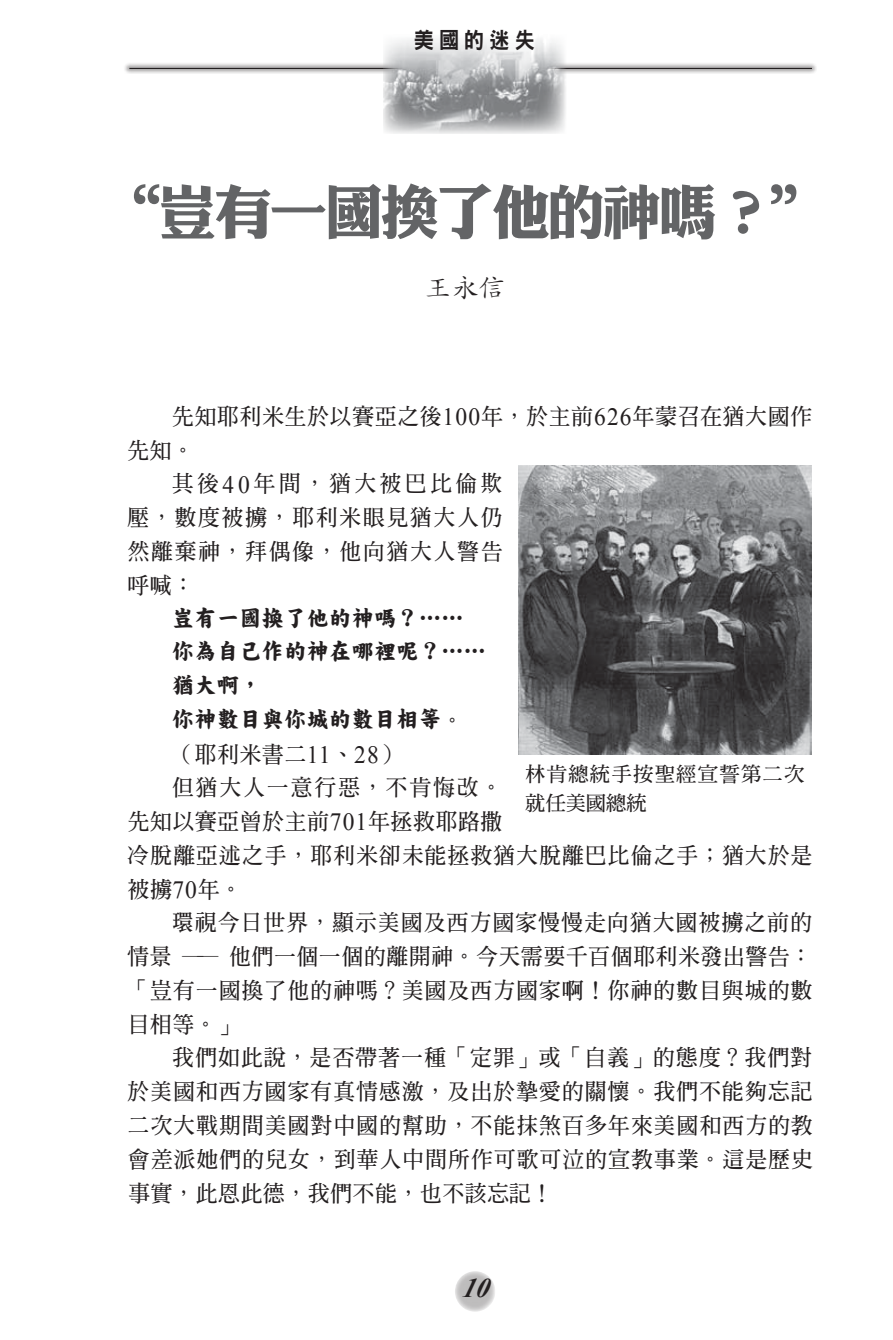
<style>
.page{position:relative;width:893px;height:1340px;background:#fff}
.page>*{position:absolute;margin:0;border:0;box-sizing:border-box;transform-origin:0 0}
.t1{font:58.5px "DF Li King Hei Std W8";letter-spacing:-.05em;color:#636466}
.t2{font:27px "DF Kai Shu Std W3";color:#231f20}
.t3{font:italic 700 27px "Times New Roman";color:#231f20}
.t4{font:22.5px "DF Ming Bd HK BF";letter-spacing:.07em;color:#231f20;scale:.95 1}
.t5{font:22.5px "DF Ming Bd HK BF";letter-spacing:.05em;color:#231f20;scale:.95 1}
.t6{font:22.5px/33.8px "DF Kai Shu Std W14";letter-spacing:.05em;color:#231f20;scale:.95 1}
.t7{font:22.5px "DF Ming Bd HK BF";letter-spacing:.1em;color:#231f20;scale:.95 1}
.t8{font:22.5px "DF Ming Bd HK BF";letter-spacing:.18em;color:#231f20;scale:.95 1}
.t9{font:22.5px "DF Ming Bd HK BF";letter-spacing:.11em;color:#231f20;scale:.95 1}
.t10{font:22.5px "DF Hei Std W9";letter-spacing:.245em;color:#231f20;scale:.9 1}
.t11{font:20.25px/29.2px "DF Ming Bd HK BF";letter-spacing:.065em;color:#231f20}
.s1{font-family:"Times New Roman";font-size:24.75px}
.s2{font-family:"DF Ming Bd HK BF"}
</style>
<div class="page">
<svg style="left:455px;top:1271px;width:40px;height:40px"></svg>
<div style="left:122px;top:61px;width:694px;height:12px;background:#231f20;opacity:.4"></div>
<hr style="left:129px;top:68px;width:683px;height:1px;background:#231f20">
<img style="left:383px;top:39px;width:183px;height:95px">
<img style="left:519px;top:466px;width:293px;height:288px">
<p class="t10" style="left:414px;top:28px;width:136px">美國的迷失</p>
<h1 class="t1" style="left:102px;top:180px;width:727px">“豈有一國換了他的神嗎？＂</h1>
<p class="t2" style="left:425px;top:272px;width:82px">王永信</p>
<p class="t4" style="left:172px;top:405px;width:675px">先知耶利米生於以賽亞之後<span class="s1">100</span>年，於主前<span class="s1">626</span>年蒙召在猶大國作</p>
<p class="t4" style="left:128px;top:438px;width:71px">先知。</p>
<p class="t8" style="left:172px;top:472px;width:349px">其後<span class="s1">40</span>年間，猶大被巴比倫欺</p>
<p class="t7" style="left:128px;top:506px;width:396px">壓，數度被擄，耶利米眼見猶大人仍</p>
<p class="t7" style="left:128px;top:540px;width:396px">然離棄神，拜偶像，他向猶大人警告</p>
<p class="t4" style="left:128px;top:573px;width:71px">呼喊：</p>
<p class="t6" style="left:172px;top:600px;width:331px">豈有一國換了他的神嗎？……你為自己作的神在哪裡呢？……猶大啊，<br>你神數目與你城的數目相等<span class="s2">。</span></p>
<p class="t4" style="left:172px;top:742px;width:242px">（耶利米書二<span class="s1">11</span>、<span class="s1">28</span>）</p>
<p class="t9" style="left:172px;top:776px;width:349px">但猶大人一意行惡，不肯悔改。</p>
<p class="t5" style="left:128px;top:810px;width:396px">先知以賽亞曾於主前<span class="s1">701</span>年拯救耶路撒</p>
<p class="t4" style="left:128px;top:843px;width:722px">冷脫離亞述之手，耶利米卻未能拯救猶大脫離巴比倫之手；猶大於是</p>
<p class="t4" style="left:128px;top:877px;width:122px">被擄<span class="s1">70</span>年。</p>
<p class="t4" style="left:172px;top:911px;width:675px">環視今日世界，顯示美國及西方國家慢慢走向猶大國被擄之前的</p>
<p class="t5" style="left:127px;top:945px;width:722px">情景 ―― 他們一個一個的離開神。今天需要千百個耶利米發出警告：</p>
<p class="t4" style="left:128px;top:978px;width:722px">「豈有一國換了他的神嗎？美國及西方國家啊！你神的數目與城的數</p>
<p class="t4" style="left:128px;top:1012px;width:118px">目相等。」</p>
<p class="t4" style="left:172px;top:1046px;width:675px">我們如此說，是否帶著一種「定罪」或「自義」的態度？我們對</p>
<p class="t4" style="left:128px;top:1080px;width:722px">於美國和西方國家有真情感激，及出於摯愛的關懷。我們不能夠忘記</p>
<p class="t4" style="left:128px;top:1113px;width:722px">二次大戰期間美國對中國的幫助，不能抹煞百多年來美國和西方的教</p>
<p class="t4" style="left:128px;top:1147px;width:722px">會差派她們的兒女，到華人中間所作可歌可泣的宣教事業。這是歷史</p>
<p class="t5" style="left:128px;top:1181px;width:448px">事實，此恩此德，我們不能，也不該忘記！</p>
<p class="t11" style="left:525px;top:759px;width:281px">林肯總統手按聖經宣誓第二次就任美國總統</p>
<p class="t3" style="left:462px;top:1269px;width:35px">10</p>
</div>
